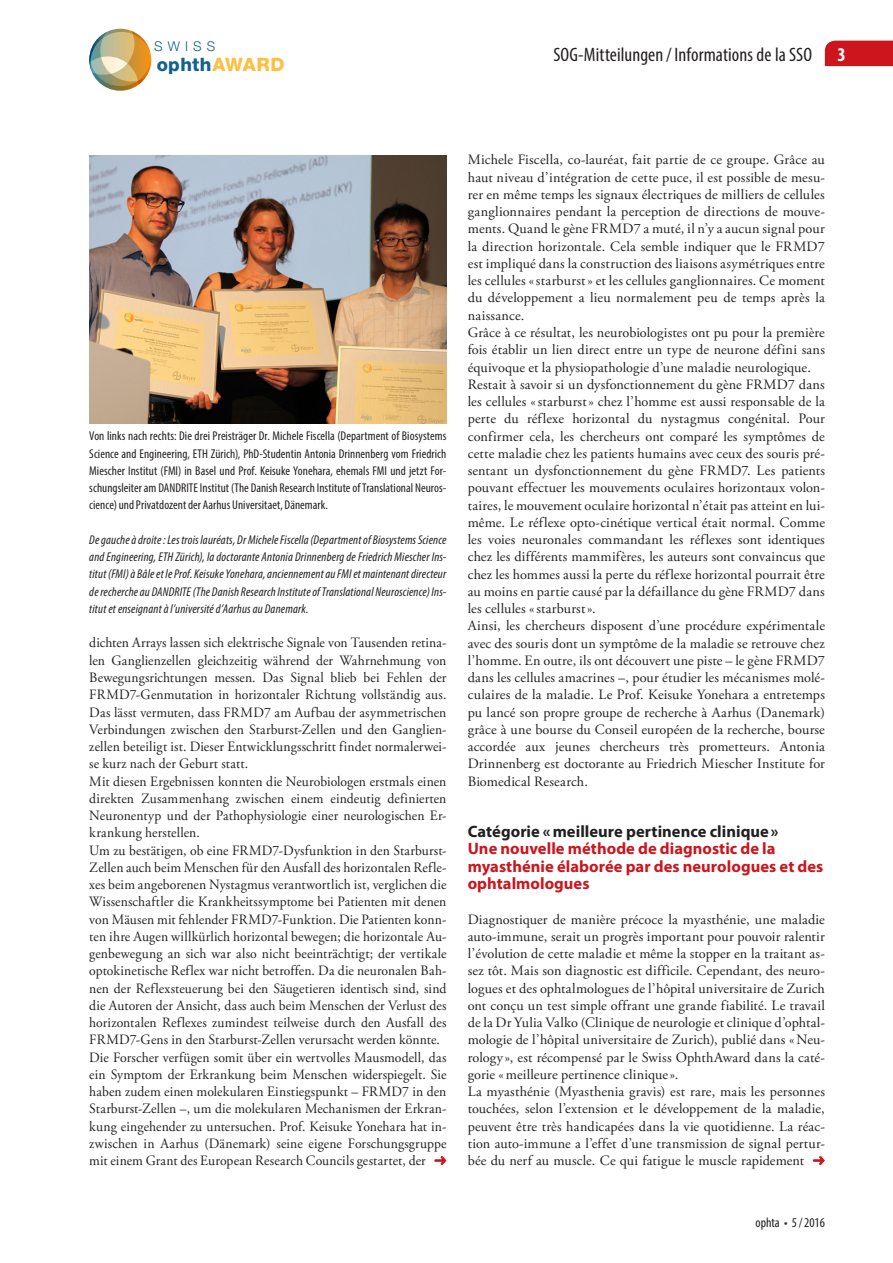
<style>
.page{position:relative;width:893px;height:1263px;background:#fff}
.page>*{position:absolute;margin:0;border:0;box-sizing:border-box;transform-origin:0 0}
.t1{font:condensed 19.5px "Myriad Pro";letter-spacing:.005em;color:#231f20}
.t2{font:700 condensed 19.5px "Myriad Pro";color:#fff}
.t3{font:800 18.45px "Helvetica Neue";letter-spacing:.02em;color:#13618c}
.t4{font:700 16.5px/17.2px "Myriad Pro";color:#cd151d}
.t5{font:700 16.5px "Myriad Pro";color:#231f20}
.t6{font:14.25px/17.2px "Adobe Garamond Pro";letter-spacing:.01em;color:#231f20}
.t7{font:14.25px/17.2px "Adobe Garamond Pro";letter-spacing:.01em;color:#231f20;scale:.96 1}
.t8{font:condensed 13.5px "Myriad Pro";color:#231f20}
.t9{font:300 13.5px "Helvetica Neue";letter-spacing:.38em;color:#13618c}
.t10{font:italic condensed 12.75px/17.2px "Myriad Pro";letter-spacing:.015em;color:#231f20;text-align:justify}
.t11{font:condensed 12.75px/17.2px "Myriad Pro";letter-spacing:.005em;color:#231f20;text-align:justify}
.s1{color:#febf41}
</style>
<div class="page">
<div style="left:825px;top:41px;width:68px;height:25px;background:#cd151d"></div>
<svg style="left:89px;top:29px;width:62px;height:62px"></svg>
<img style="left:89px;top:155px;width:358px;height:268px">
<svg style="left:813px;top:1156px;width:12px;height:9px"></svg>
<svg style="left:434px;top:1156px;width:12px;height:9px"></svg>
<p class="t9" style="left:154px;top:38px;width:63px">SWISS</p>
<p class="t3" style="left:157px;top:53px;width:129px">ophth<span class="s1">AWARD</span></p>
<h1 class="t1" style="left:553px;top:43px;width:260px">SOG-Mitteilungen / Informations de la SSO</h1>
<h1 class="t2" style="left:838px;top:42px;width:10px">3</h1>
<p class="t11" style="left:89px;top:427px;width:359px">Von links nach rechts: Die drei Preisträger Dr. Michele Fiscella (Department of Biosystems Science and Engineering, ETH Zürich), PhD-Studentin Antonia Drinnenberg vom Friedrich Miescher Institut (FMI) in Basel und Prof. Keisuke Yonehara, ehemals FMI und jetzt For&shy;schungsleiter am DANDRITE Institut (The Danish Research Institute of Translational Neuros&shy;cience) und Privatdozent der Aarhus Universitaet, Dänemark.</p>
<p class="t10" style="left:89px;top:531px;width:359px">De gauche à droite: Les trois lauréats, Dr Michele Fiscella (Department of Biosystems Science and Engineering, ETH Zürich), la doctorante Antonia Drinnenberg de Friedrich Miescher Ins&shy;titut (FMI) à Bâle et le Prof. Keisuke Yonehara, anciennement au FMI et maintenant directeur de recherche au DANDRITE (The Danish Research Institute of Translational Neuroscience) Ins&shy;titut et enseignant à l’université d’Aarhus au Danemark.</p>
<p class="t7" style="left:89px;top:635px;width:374px">dichten Arrays lassen sich elektrische Signale von Tausenden retina&shy;len Ganglienzellen gleichzeitig während der Wahrnehmung von Bewegungsrichtungen messen. Das Signal blieb bei Fehlen der FRMD7-Genmutation in horizontaler Richtung vollständig aus.<br>Das lässt vermuten, dass FRMD7 am Aufbau der asymmetrischen Verbindungen zwischen den Starburst-Zellen und den Ganglien&shy;zellen beteiligt ist. Dieser Entwicklungsschritt findet normalerwei&shy;se kurz nach der Geburt statt.<br>Mit diesen Ergebnissen konnten die Neurobiologen erstmals einen direkten Zusammenhang zwischen einem eindeutig definierten Neuronentyp und der Pathophysiologie einer neurologischen Er&shy;krankung herstellen.<br>Um zu bestätigen, ob eine FRMD7-Dysfunktion in den Starburst-Zellen auch beim Menschen für den Ausfall des horizontalen Refle&shy;xes beim angeborenen Nystagmus verantwortlich ist, verglichen die Wissenschaftler die Krankheitssymptome bei Patienten mit denen von Mäusen mit fehlender FRMD7-Funktion. Die Patienten konn&shy;ten ihre Augen willkürlich horizontal bewegen; die horizontale Au&shy;genbewegung an sich war also nicht beeinträchtigt; der vertikale optokinetische Reflex war nicht betroffen. Da die neuronalen Bah&shy;nen der Reflexsteuerung bei den Säugetieren identisch sind, sind die Autoren der Ansicht, dass auch beim Menschen der Verlust des horizontalen Reflexes zumindest teilweise durch den Ausfall des FRMD7-Gens in den Starburst-Zellen verursacht werden könnte.<br>Die Forscher verfügen somit über ein wertvolles Mausmodell, das ein Symptom der Erkrankung beim Menschen widerspiegelt. Sie haben zudem einen molekularen Einstiegspunkt – FRMD7 in den Starburst-Zellen –, um die molekularen Mechanismen der Erkran&shy;kung eingehender zu untersuchen. Prof. Keisuke Yonehara hat in&shy;zwischen in Aarhus (Dänemark) seine eigene Forschungsgruppe mit einem Grant des European Research Councils gestartet, der</p>
<p class="t6" style="left:468px;top:152px;width:359px">Michele Fiscella, co-lauréat, fait partie de ce groupe. Grâce au haut niveau d’intégration de cette puce, il est possible de mesu&shy;rer en même temps les signaux électriques de milliers de cellules ganglionnaires pendant la perception de directions de mouve&shy;ments. Quand le gène FRMD7 a muté, il n’y a aucun signal pour la direction horizontale. Cela semble indiquer que le FRMD7 est impliqué dans la construction des liaisons asymétriques entre les cellules «starburst» et les cellules ganglionnaires. Ce moment du développement a lieu normalement peu de temps après la naissance.<br>Grâce à ce résultat, les neurobiologistes ont pu pour la première fois établir un lien direct entre un type de neurone défini sans équivoque et la physiopathologie d’une maladie neurologique.<br>Restait à savoir si un dysfonctionnement du gène FRMD7 dans les cellules «starburst» chez l’homme est aussi responsable de la perte du réflexe horizontal du nystagmus congénital. Pour confirmer cela, les chercheurs ont comparé les symptômes de cette maladie chez les patients humains avec ceux des souris pré&shy;sentant un dysfonctionnement du gène FRMD7. Les patients pouvant effectuer les mouvements oculaires horizontaux volon&shy;taires, le mouvement oculaire horizontal n’était pas atteint en lui&shy;même. Le réflexe opto-cinétique vertical était normal. Comme les voies neuronales commandant les réflexes sont identiques chez les différents mammifères, les auteurs sont convaincus que chez les hommes aussi la perte du réflexe horizontal pourrait être au moins en partie causé par la défaillance du gène FRMD7 dans les cellules «starburst».<br>Ainsi, les chercheurs disposent d’une procédure expérimentale avec des souris dont un symptôme de la maladie se retrouve chez l’homme. En outre, ils ont découvert une piste – le gène FRMD7 dans les cellules amacrines –, pour étudier les mécanismes molé&shy;culaires de la maladie. Le Prof. Keisuke Yonehara a entretemps pu lancé son propre groupe de recherche à Aarhus (Danemark) grâce à une bourse du Conseil européen de la recherche, bourse accordée aux jeunes chercheurs très prometteurs. Antonia Drinnenberg est doctorante au Friedrich Miescher Institute for Biomedical Research.</p>
<p class="t5" style="left:468px;top:822px;width:312px">Catégorie «meilleure pertinence clinique»</p>
<p class="t4" style="left:468px;top:840px;width:357px">Une nouvelle méthode de diagnostic de la myasthénie élaborée par des neurologues et des ophtalmologues</p>
<p class="t6" style="left:468px;top:911px;width:359px">Diagnostiquer de manière précoce la myasthénie, une maladie auto-immune, serait un progrès important pour pouvoir ralentir l’évolution de cette maladie et même la stopper en la traitant as&shy;sez tôt. Mais son diagnostic est difficile. Cependant, des neuro&shy;logues et des ophtalmologues de l’hôpital universitaire de Zurich ont conçu un test simple offrant une grande fiabilité. Le travail de la Dr Yulia Valko (Clinique de neurologie et clinique d’ophtal&shy;mologie de l’hôpital universitaire de Zurich), publié dans «Neu&shy;rology », est récompensé par le Swiss OphthAward dans la caté&shy;gorie «meilleure pertinence clinique».<br>La myasthénie (Myasthenia gravis) est rare, mais les personnes touchées, selon l’extension et le développement de la maladie, peuvent être très handicapées dans la vie quotidienne. La réac&shy;tion auto-immune a l’effet d’une transmission de signal pertur&shy;bée du nerf au muscle. Ce qui fatigue le muscle rapidement</p>
<p class="t8" style="left:755px;top:1214px;width:71px">ophta • 5/2016</p>
</div>
